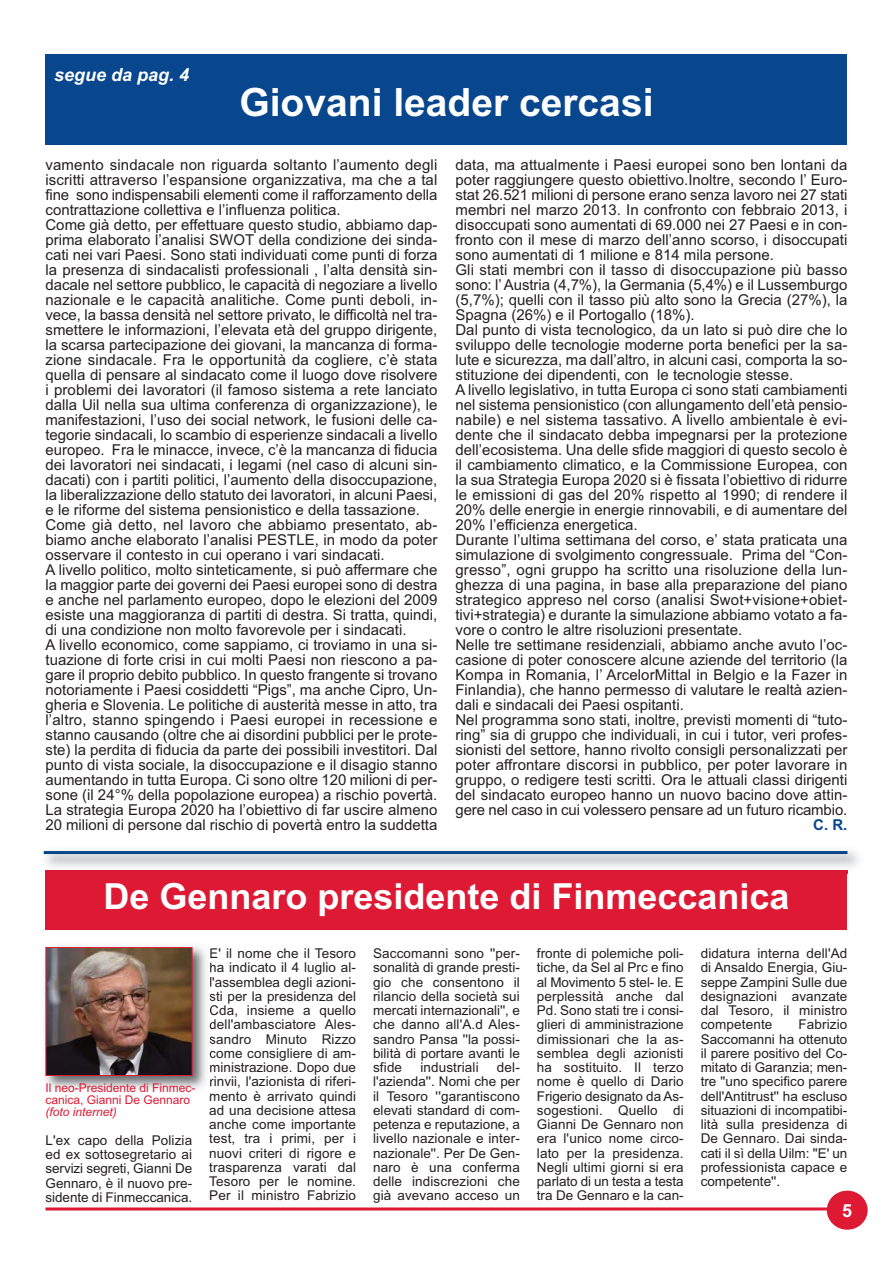
<style>
.page{position:relative;width:893px;height:1263px;background:#fff}
.page>*{position:absolute;margin:0;border:0;box-sizing:border-box;transform-origin:0 0}
.t1{font:700 39px "Arial";color:#fff}
.t2{font:700 36px "Arial";color:#fff}
.t3{font:italic 700 18px "Arial";color:#fff}
.t4{font:700 18px "Arial";color:#fff}
.t5{font:15px/15px "Arial";color:#231f20}
.t6{font:700 15px "Arial";color:#08468d}
.t7{font:13.5px/14.2px "Arial";letter-spacing:.01em;color:#231f20;text-align:justify}
.t8{font:12px/12px "Arial";color:#dd1934}
.t9{font:italic 12px "Arial";color:#dd1934}
</style>
<div class="page">
<div style="left:45px;top:54px;width:802px;height:91px;background:#08468d"></div>
<img style="left:45px;top:946px;width:165px;height:144px">
<svg style="left:210px;top:948px;width:2px;height:147px"></svg>
<img style="left:47px;top:949px;width:143px;height:125px">
<div style="left:45px;top:947px;width:147px;height:129px;border:1px solid #dd1934"></div>
<div style="left:45px;top:871px;width:802px;height:59px;background:#dd1934"></div>
<img style="left:43px;top:850px;width:816px;height:23px">
<img style="left:45px;top:871px;width:802px;height:2px">
<hr style="left:44px;top:851px;width:803px;height:3px;background:#08468d">
<hr style="left:45px;top:1207px;width:802px;height:3px;background:#dd1934">
<div style="left:827px;top:1190px;width:41px;height:40px;background:#dd1934;border-radius:50%"></div>
<p class="t3" style="left:54px;top:68px;width:137px">segue da pag. 4</p>
<h1 class="t1" style="left:239px;top:80px;width:416px">Giovani leader cercasi</h1>
<p class="t5" style="left:45px;top:158px;width:393px">vamento sindacale non riguarda soltanto l’aumento degli iscritti attraverso l’espansione organizzativa, ma che a tal fine sono indispensabili elementi come il rafforzamento della contrattazione collettiva e l’influenza politica.<br>Come già detto, per effettuare questo studio, abbiamo dap&shy;prima elaborato l’analisi SWOT della condizione dei sinda&shy;cati nei vari Paesi. Sono stati individuati come punti di forza la presenza di sindacalisti professionali , l’alta densità sin&shy;dacale nel settore pubblico, le capacità di negoziare a livello nazionale e le capacità analitiche. Come punti deboli, in&shy;vece, la bassa densità nel settore privato, le difficoltà nel tra&shy;smettere le informazioni, l’elevata età del gruppo dirigente, la scarsa partecipazione dei giovani, la mancanza di forma&shy;zione sindacale. Fra le opportunità da cogliere, c’è stata quella di pensare al sindacato come il luogo dove risolvere i problemi dei lavoratori (il famoso sistema a rete lanciato dalla Uil nella sua ultima conferenza di organizzazione), le manifestazioni, l’uso dei social network, le fusioni delle ca&shy;tegorie sindacali, lo scambio di esperienze sindacali a livello europeo. Fra le minacce, invece, c’è la mancanza di fiducia dei lavoratori nei sindacati, i legami (nel caso di alcuni sin&shy;dacati) con i partiti politici, l’aumento della disoccupazione, la liberalizzazione dello statuto dei lavoratori, in alcuni Paesi, e le riforme del sistema pensionistico e della tassazione.<br>Come già detto, nel lavoro che abbiamo presentato, ab&shy;biamo anche elaborato l’analisi PESTLE, in modo da poter osservare il contesto in cui operano i vari sindacati.<br>A livello politico, molto sinteticamente, si può affermare che la maggior parte dei governi dei Paesi europei sono di destra e anche nel parlamento europeo, dopo le elezioni del 2009 esiste una maggioranza di partiti di destra. Si tratta, quindi, di una condizione non molto favorevole per i sindacati.<br>A livello economico, come sappiamo, ci troviamo in una si&shy;tuazione di forte crisi in cui molti Paesi non riescono a pa&shy;gare il proprio debito pubblico. In questo frangente si trovano notoriamente i Paesi cosiddetti “Pigs”, ma anche Cipro, Un&shy;gheria e Slovenia. Le politiche di austerità messe in atto, tra l’altro, stanno spingendo i Paesi europei in recessione e stanno causando (oltre che ai disordini pubblici per le prote&shy;ste) la perdita di fiducia da parte dei possibili investitori. Dal punto di vista sociale, la disoccupazione e il disagio stanno aumentando in tutta Europa. Ci sono oltre 120 milioni di per&shy;sone (il 24°% della popolazione europea) a rischio povertà.<br>La strategia Europa 2020 ha l’obiettivo di far uscire almeno 20 milioni di persone dal rischio di povertà entro la suddetta</p>
<p class="t5" style="left:455px;top:158px;width:393px">data, ma attualmente i Paesi europei sono ben lontani da poter raggiungere questo obiettivo.Inoltre, secondo l’ Euro&shy;stat 26.521 milioni di persone erano senza lavoro nei 27 stati membri nel marzo 2013. In confronto con febbraio 2013, i disoccupati sono aumentati di 69.000 nei 27 Paesi e in con&shy;fronto con il mese di marzo dell’anno scorso, i disoccupati sono aumentati di 1 milione e 814 mila persone.<br>Gli stati membri con il tasso di disoccupazione più basso sono: l’ Austria (4,7%), la Germania (5,4%) e il Lussemburgo (5,7%); quelli con il tasso più alto sono la Grecia (27%), la Spagna (26%) e il Portogallo (18%).<br>Dal punto di vista tecnologico, da un lato si può dire che lo sviluppo delle tecnologie moderne porta benefici per la sa&shy;lute e sicurezza, ma dall’altro, in alcuni casi, comporta la so&shy;stituzione dei dipendenti, con le tecnologie stesse.<br>A livello legislativo, in tutta Europa ci sono stati cambiamenti nel sistema pensionistico (con allungamento dell’età pensio&shy;nabile) e nel sistema tassativo. A livello ambientale è evi&shy;dente che il sindacato debba impegnarsi per la protezione dell’ecosistema. Una delle sfide maggiori di questo secolo è il cambiamento climatico, e la Commissione Europea, con la sua Strategia Europa 2020 si è fissata l’obiettivo di ridurre le emissioni di gas del 20% rispetto al 1990; di rendere il 20% delle energie in energie rinnovabili, e di aumentare del 20% l’efficienza energetica.<br>Durante l’ultima settimana del corso, e’ stata praticata una simulazione di svolgimento congressuale. Prima del “Con&shy;gresso”, ogni gruppo ha scritto una risoluzione della lun&shy;ghezza di una pagina, in base alla preparazione del piano strategico appreso nel corso (analisi Swot+visione+obiet&shy;tivi+strategia) e durante la simulazione abbiamo votato a fa&shy;vore o contro le altre risoluzioni presentate.<br>Nelle tre settimane residenziali, abbiamo anche avuto l’oc&shy;casione di poter conoscere alcune aziende del territorio (la Kompa in Romania, l’ ArcelorMittal in Belgio e la Fazer in Finlandia), che hanno permesso di valutare le realtà azien&shy;dali e sindacali dei Paesi ospitanti.<br>Nel programma sono stati, inoltre, previsti momenti di “tuto&shy;ring” sia di gruppo che individuali, in cui i tutor, veri profes&shy;sionisti del settore, hanno rivolto consigli personalizzati per poter affrontare discorsi in pubblico, per poter lavorare in gruppo, o redigere testi scritti. Ora le attuali classi dirigenti del sindacato europeo hanno un nuovo bacino dove attin&shy;gere nel caso in cui volessero pensare ad un futuro ricambio.</p>
<p class="t6" style="left:813px;top:816px;width:36px">C. R.</p>
<h2 class="t2" style="left:103px;top:875px;width:688px">De Gennaro presidente di Finmeccanica</h2>
<p class="t8" style="left:45px;top:1083px;width:152px">Il neo-Presidente di Finmec&shy;canica, Gianni De Gennaro</p>
<p class="t9" style="left:45px;top:1105px;width:73px">(foto internet)</p>
<p class="t7" style="left:45px;top:1134px;width:148px">L'ex capo della Polizia ed ex sottosegretario ai servizi segreti, Gianni De Gennaro, è il nuovo pre&shy;sidente di Finmeccanica.</p>
<p class="t7" style="left:209px;top:947px;width:148px">E' il nome che il Tesoro ha indicato il 4 luglio al&shy;l'assemblea degli azioni&shy;sti per la presidenza del Cda, insieme a quello dell'ambasciatore Ales&shy;sandro Minuto Rizzo come consigliere di am&shy;ministrazione. Dopo due rinvii, l'azionista di riferi&shy;mento è arrivato quindi ad una decisione attesa anche come importante test, tra i primi, per i nuovi criteri di rigore e trasparenza varati dal Tesoro per le nomine.<br>Per il ministro Fabrizio</p>
<p class="t7" style="left:373px;top:947px;width:148px">Saccomanni sono ''per&shy;sonalità di grande presti&shy;gio che consentono il rilancio della società sui mercati internazionali'', e che danno all'A.d Ales&shy;sandro Pansa ''la possi&shy;bilità di portare avanti le sfide</p>
<p class="t7" style="left:373px;top:1061px;width:148px;text-indent:124px">del&shy;l'azienda''. Nomi che per il Tesoro ''garantiscono elevati standard di com&shy;petenza e reputazione, a livello nazionale e inter&shy;nazionale''. Per De Gen&shy;naro è una conferma delle indiscrezioni che già avevano acceso un</p>
<p class="t7" style="left:420px;top:1061px;width:60px">industriali</p>
<p class="t7" style="left:537px;top:947px;width:148px">fronte di polemiche poli&shy;tiche, da Sel al Prc e fino al Movimento 5 stel- le. E perplessità anche dal Pd. Sono stati tre i consi&shy;glieri di amministrazione dimissionari che la as&shy;semblea degli azionisti ha sostituito. Il terzo nome è quello di Dario Frigerio designato da As&shy;sogestioni. Quello di Gianni De Gennaro non era l'unico nome circo&shy;lato per la presidenza.<br>Negli ultimi giorni si era parlato di un testa a testa tra De Gennaro e la can-</p>
<p class="t7" style="left:701px;top:948px;width:148px">didatura interna dell'Ad di Ansaldo Energia, Giu&shy;seppe Zampini Sulle due designazioni avanzate dal Tesoro, il ministro competente</p>
<p class="t7" style="left:701px;top:1019px;width:148px;text-indent:98px">Fabrizio Saccomanni ha ottenuto il parere positivo del Co&shy;mitato di Garanzia; men&shy;tre ''uno specifico parere dell'Antitrust'' ha escluso situazioni di incompatibi&shy;lità sulla presidenza di De Gennaro. Dai sinda&shy;cati il sì della Uilm: ''E' un professionista capace e competente''.</p>
<p class="t4" style="left:842px;top:1200px;width:12px">5</p>
</div>
